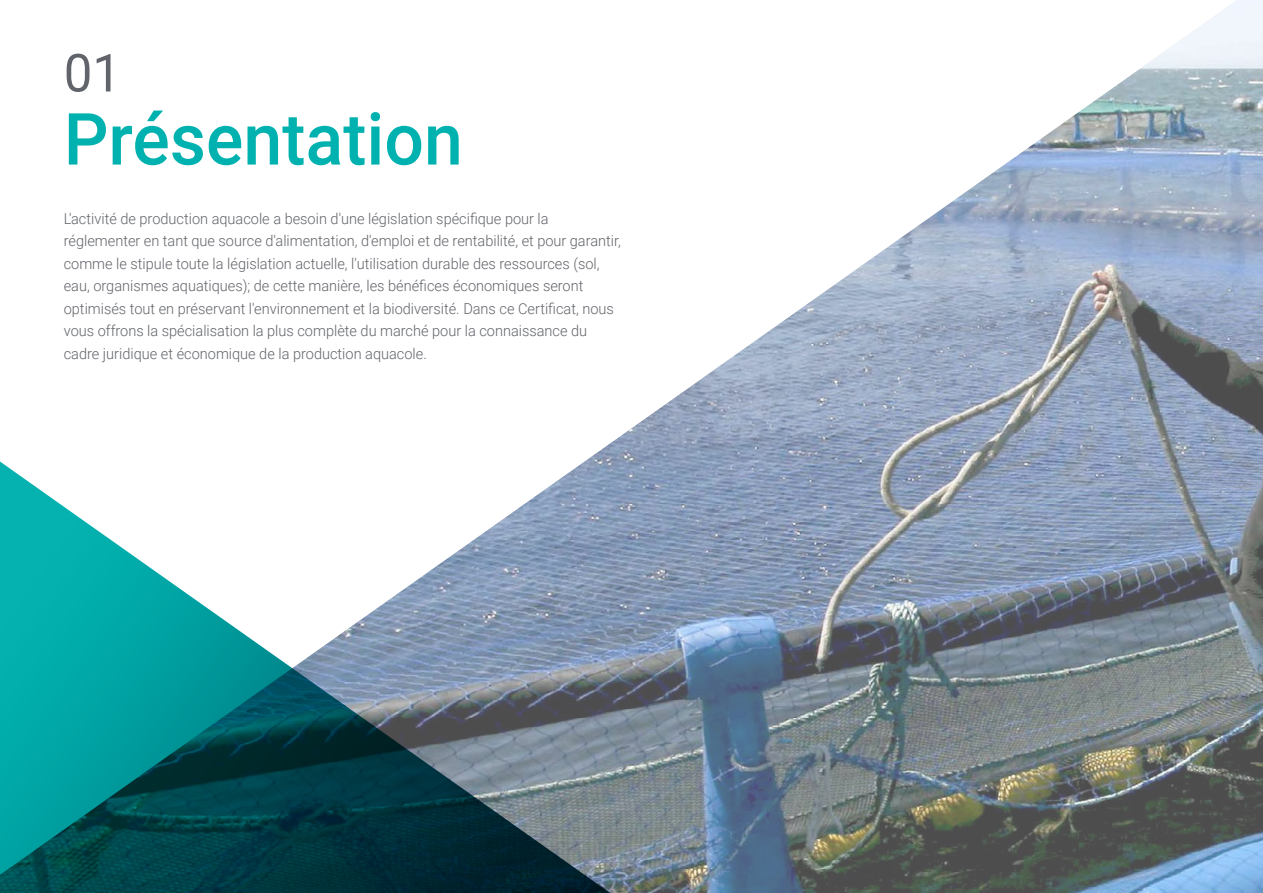
<style>
.page{position:relative;width:1263px;height:893px;background:#fff}
.page>*{position:absolute;margin:0;border:0;box-sizing:border-box;transform-origin:0 0}
.t1{font:500 72px "Roboto";color:#00b2af}
.t2{font:52.5px "Roboto";color:#61646a}
.t3{font:300 15px/22.5px "Roboto";color:#61646a}
</style>
<div class="page">
<img style="left:606px;top:0;width:657px;height:893px">
<svg style="left:0;top:446px;width:640px;height:447px"></svg>
<h2 class="t2" style="left:64px;top:36px;width:59px">01</h2>
<h1 class="t1" style="left:64px;top:89px;width:401px">Présentation</h1>
<p class="t3" style="left:64px;top:207px;width:559px">L'activité de production aquacole a besoin d'une législation spécifique pour la réglementer en tant que source d'alimentation, d'emploi et de rentabilité, et pour garantir, comme le stipule toute la législation actuelle, l'utilisation durable des ressources (sol, eau, organismes aquatiques); de cette manière, les bénéfices économiques seront optimisés tout en préservant l'environnement et la biodiversité. Dans ce Certificat, nous vous offrons la spécialisation la plus complète du marché pour la connaissance du cadre juridique et économique de la production aquacole.</p>
</div>
